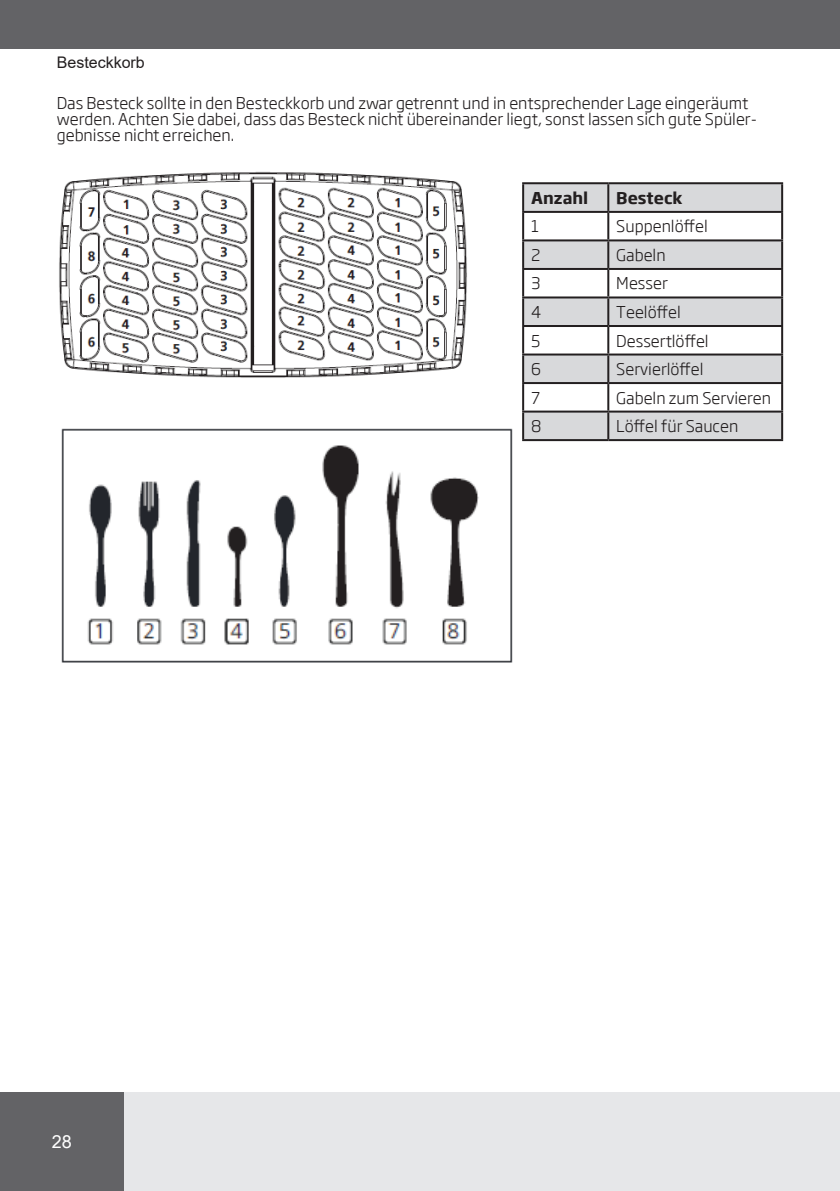
<style>
.page{position:relative;width:840px;height:1191px;background:#fff}
.page>*{position:absolute;margin:0;border:0;box-sizing:border-box;transform-origin:0 0}
.t1{font:18px "Arial Unicode MS";color:#fff}
.Arial_10_regular{font:300 16px/16px "Soho Gothic Pro";color:#231f20}
.t2{font:700 16px "Soho Gothic Pro";color:#231f20}
.Arial_10_regular-2{font:16px "Arial";color:#231f20}
</style>
<div class="page">
<div style="left:0;top:1092px;width:839px;height:99px;background:#e6e7e9"></div>
<div style="left:0;top:1092px;width:124px;height:99px;background:#636366"></div>
<div style="left:0;top:0;width:839px;height:49px;background:#636366"></div>
<svg style="left:524px;top:184px;width:256px;height:255px;fill:#d8d9db"></svg>
<svg style="left:524px;top:384px;width:256px;height:26px"></svg>
<hr style="left:522px;top:182px;width:86px;height:2px;background:#231f20">
<hr style="left:522px;top:184px;width:2px;height:27px;background:#231f20">
<hr style="left:608px;top:182px;width:174px;height:2px;background:#231f20">
<hr style="left:607px;top:184px;width:2px;height:27px;background:#231f20">
<hr style="left:780px;top:184px;width:2px;height:27px;background:#231f20">
<hr style="left:522px;top:211px;width:86px;height:2px;background:#231f20">
<hr style="left:522px;top:213px;width:2px;height:26px;background:#231f20">
<hr style="left:608px;top:211px;width:174px;height:2px;background:#231f20">
<hr style="left:607px;top:213px;width:2px;height:26px;background:#231f20">
<hr style="left:780px;top:213px;width:2px;height:26px;background:#231f20">
<hr style="left:522px;top:239px;width:86px;height:2px;background:#231f20">
<hr style="left:522px;top:241px;width:2px;height:27px;background:#231f20">
<hr style="left:608px;top:239px;width:174px;height:2px;background:#231f20">
<hr style="left:607px;top:241px;width:2px;height:27px;background:#231f20">
<hr style="left:780px;top:241px;width:2px;height:27px;background:#231f20">
<hr style="left:522px;top:268px;width:86px;height:2px;background:#231f20">
<hr style="left:522px;top:270px;width:2px;height:26px;background:#231f20">
<hr style="left:608px;top:268px;width:174px;height:2px;background:#231f20">
<hr style="left:607px;top:270px;width:2px;height:26px;background:#231f20">
<hr style="left:780px;top:270px;width:2px;height:26px;background:#231f20">
<hr style="left:522px;top:296px;width:86px;height:2px;background:#231f20">
<hr style="left:522px;top:298px;width:2px;height:27px;background:#231f20">
<hr style="left:608px;top:296px;width:174px;height:2px;background:#231f20">
<hr style="left:607px;top:298px;width:2px;height:27px;background:#231f20">
<hr style="left:780px;top:298px;width:2px;height:27px;background:#231f20">
<hr style="left:522px;top:325px;width:86px;height:2px;background:#231f20">
<hr style="left:522px;top:327px;width:2px;height:26px;background:#231f20">
<hr style="left:608px;top:325px;width:174px;height:2px;background:#231f20">
<hr style="left:607px;top:327px;width:2px;height:26px;background:#231f20">
<hr style="left:780px;top:327px;width:2px;height:26px;background:#231f20">
<hr style="left:522px;top:353px;width:86px;height:2px;background:#231f20">
<hr style="left:522px;top:355px;width:2px;height:27px;background:#231f20">
<hr style="left:608px;top:353px;width:174px;height:2px;background:#231f20">
<hr style="left:607px;top:355px;width:2px;height:27px;background:#231f20">
<hr style="left:780px;top:355px;width:2px;height:27px;background:#231f20">
<hr style="left:522px;top:382px;width:86px;height:2px;background:#231f20">
<hr style="left:522px;top:384px;width:2px;height:26px;background:#231f20">
<hr style="left:608px;top:382px;width:174px;height:2px;background:#231f20">
<hr style="left:607px;top:384px;width:2px;height:26px;background:#231f20">
<hr style="left:780px;top:384px;width:2px;height:26px;background:#231f20">
<hr style="left:522px;top:410px;width:86px;height:2px;background:#231f20">
<hr style="left:522px;top:412px;width:2px;height:27px;background:#231f20">
<hr style="left:608px;top:410px;width:174px;height:2px;background:#231f20">
<hr style="left:607px;top:412px;width:2px;height:27px;background:#231f20">
<hr style="left:780px;top:412px;width:2px;height:27px;background:#231f20">
<hr style="left:522px;top:439px;width:86px;height:2px;background:#231f20">
<hr style="left:608px;top:439px;width:174px;height:2px;background:#231f20">
<img style="left:59px;top:171px;width:408px;height:207px">
<img style="left:61px;top:428px;width:452px;height:235px">
<p class="Arial_10_regular-2" style="left:57px;top:52px;width:90px">Besteckkorb</p>
<p class="Arial_10_regular" style="left:57px;top:94px;width:692px">Das Besteck sollte in den Besteckkorb und zwar getrennt und in entsprechender Lage eingeräumt</p>
<p class="Arial_10_regular" style="left:57px;top:110px;width:701px">werden. Achten Sie dabei, dass das Besteck nicht übereinander liegt, sonst lassen sich gute Spüler&shy;gebnisse nicht erreichen.</p>
<p class="t1" style="left:52px;top:1128px;width:22px">28</p>
<p class="t2" style="left:531px;top:185px;width:59px">Anzahl</p>
<p class="t2" style="left:616px;top:185px;width:68px">Besteck</p>
<p class="Arial_10_regular" style="left:531px;top:217px;width:9px">1</p>
<p class="Arial_10_regular" style="left:616px;top:217px;width:93px">Suppenlöffel</p>
<p class="Arial_10_regular" style="left:531px;top:246px;width:11px">2</p>
<p class="Arial_10_regular" style="left:616px;top:246px;width:51px">Gabeln</p>
<p class="Arial_10_regular" style="left:531px;top:275px;width:11px">3</p>
<p class="Arial_10_regular" style="left:616px;top:275px;width:53px">Messer</p>
<p class="Arial_10_regular" style="left:531px;top:303px;width:12px">4</p>
<p class="Arial_10_regular" style="left:616px;top:303px;width:66px">Teelöffel</p>
<p class="Arial_10_regular" style="left:531px;top:332px;width:11px">5</p>
<p class="Arial_10_regular" style="left:616px;top:332px;width:94px">Dessertlöffel</p>
<p class="Arial_10_regular" style="left:531px;top:360px;width:12px">6</p>
<p class="Arial_10_regular" style="left:616px;top:360px;width:89px">Servierlöffel</p>
<p class="Arial_10_regular" style="left:531px;top:389px;width:10px">7</p>
<p class="Arial_10_regular" style="left:616px;top:389px;width:156px">Gabeln zum Servieren</p>
<p class="Arial_10_regular" style="left:531px;top:417px;width:12px">8</p>
<p class="Arial_10_regular" style="left:616px;top:417px;width:123px">Löffel für Saucen</p>
</div>
